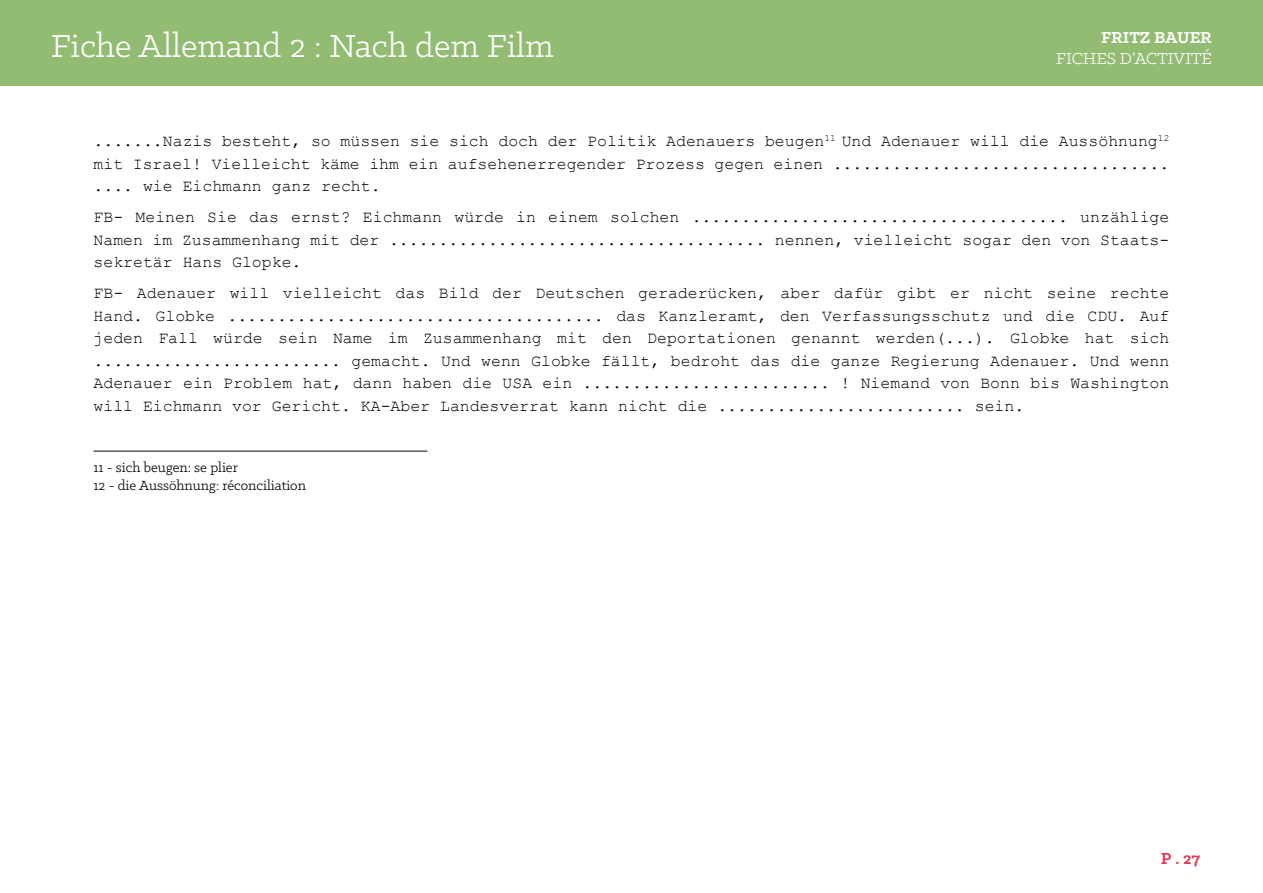
<style>
.page{position:relative;width:1263px;height:893px;background:#fff}
.page>*{position:absolute;margin:0;border:0;box-sizing:border-box;transform-origin:0 0}
.t1{font:36px "Klinic Slab";color:#fff}
.t2{font:18px "Klinic Slab";color:#fff}
.t3{font:700 18px "Klinic Slab";color:#fff}
.t4{font:700 18px "Klinic Slab";color:#e03856}
.t5{font:16.5px/22.5px "Courier New";color:#000;text-align:justify}
.t6{font:15px/18px "Klinic Slab";color:#000}
</style>
<div class="page">
<div style="left:0;top:0;width:1263px;height:85px;background:#92bc72"></div>
<hr style="left:94px;top:451px;width:333px;height:1px;background:#000">
<h1 class="t1" style="left:51px;top:23px;width:504px">Fiche Allemand 2 : Nach dem Film</h1>
<p class="t3" style="left:1101px;top:25px;width:112px">FRITZ BAUER</p>
<p class="t2" style="left:1056px;top:47px;width:157px">FICHES D’ACTIVITÉ</p>
<p class="t5" style="left:94px;top:129px;width:1077px">.......Nazis besteht, so müssen sie sich doch der Politik Adenauers beugen<sup>11</sup> Und Adenauer will die Aussöhnung<sup>12 </sup>mit Israel! Vielleicht käme ihm ein aufsehenerregender Prozess gegen einen .................................. .... wie Eichmann ganz recht.</p>
<p class="t5" style="left:94px;top:205px;width:1077px">FB- Meinen Sie das ernst? Eichmann würde in einem solchen ...................................... unzählige Namen im Zusammenhang mit der ...................................... nennen, vielleicht sogar den von Staats&shy;sekretär Hans Glopke.</p>
<p class="t5" style="left:94px;top:281px;width:1077px">FB- Adenauer will vielleicht das Bild der Deutschen geraderücken, aber dafür gibt er nicht seine rechte Hand. Globke ...................................... das Kanzleramt, den Verfassungsschutz und die CDU. Auf jeden Fall würde sein Name im Zusammenhang mit den Deportationen genannt werden(...). Globke hat sich ......................... gemacht. Und wenn Globke fällt, bedroht das die ganze Regierung Adenauer. Und wenn Adenauer ein Problem hat, dann haben die USA ein ......................... ! Niemand von Bonn bis Washington will Eichmann vor Gericht. KA-Aber Landesverrat kann nicht die ......................... sein.</p>
<p class="t6" style="left:94px;top:458px;width:214px">11 - sich beugen: se plier<br>12 - die Aussöhnung: réconciliation</p>
<p class="t4" style="left:1161px;top:847px;width:41px">P . 27</p>
</div>
